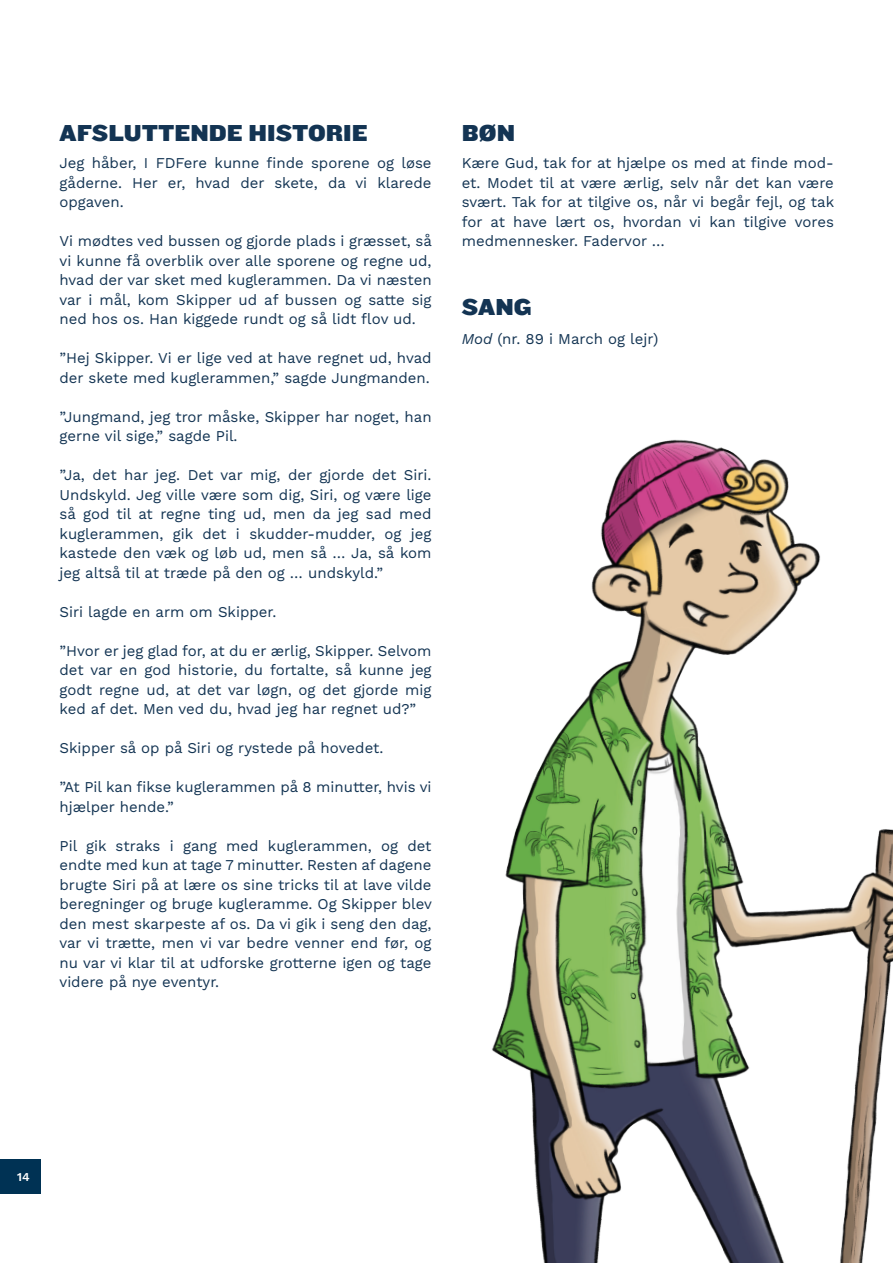
<style>
.page{position:relative;width:893px;height:1263px;background:#fff}
.page>*{position:absolute;margin:0;border:0;box-sizing:border-box;transform-origin:0 0}
.Mellemrubrik_-_Niv__2{font:24px "Knockout 72 Full Cruiserwt";color:#133453}
.Brødtekst{font:15px/19.5px "Work Sans";color:#133453;text-align:justify}
.t1{font:600 12px "Work Sans";color:#fff}
.s1{font-style:italic}
</style>
<div class="page">
<div style="left:0;top:1160px;width:6px;height:34px;background:#003254"></div>
<div style="left:6px;top:1160px;width:34px;height:34px;background:#003254"></div>
<img style="left:492px;top:439px;width:401px;height:824px">
<p class="Mellemrubrik_-_Niv__2" style="left:60px;top:116px;width:310px">AFSLUTTENDE HISTORIE</p>
<p class="Brødtekst" style="left:60px;top:153px;width:374px">Jeg håber, I FDFere kunne finde sporene og løse gåderne. Her er, hvad der skete, da vi klarede opgaven.</p>
<p class="Brødtekst" style="left:60px;top:231px;width:374px">Vi mødtes ved bussen og gjorde plads i græsset, så vi kunne få overblik over alle sporene og regne ud, hvad der var sket med kuglerammen. Da vi næsten var i mål, kom Skipper ud af bussen og satte sig ned hos os. Han kiggede rundt og så lidt flov ud.</p>
<p class="Brødtekst" style="left:60px;top:348px;width:374px">”Hej Skipper. Vi er lige ved at have regnet ud, hvad der skete med kuglerammen,” sagde Jungmanden.</p>
<p class="Brødtekst" style="left:60px;top:406px;width:374px">”Jungmand, jeg tror måske, Skipper har noget, han gerne vil sige,” sagde Pil.</p>
<p class="Brødtekst" style="left:60px;top:465px;width:374px">”Ja, det har jeg. Det var mig, der gjorde det Siri.<br>Undskyld. Jeg ville være som dig, Siri, og være lige så god til at regne ting ud, men da jeg sad med kuglerammen, gik det i skudder-mudder, og jeg kastede den væk og løb ud, men så … Ja, så kom jeg altså til at træde på den og … undskyld.”</p>
<p class="Brødtekst" style="left:60px;top:601px;width:218px">Siri lagde en arm om Skipper.</p>
<p class="Brødtekst" style="left:60px;top:640px;width:374px">”Hvor er jeg glad for, at du er ærlig, Skipper. Selvom det var en god historie, du fortalte, så kunne jeg godt regne ud, at det var løgn, og det gjorde mig ked af det. Men ved du, hvad jeg har regnet ud?”</p>
<p class="Brødtekst" style="left:60px;top:738px;width:325px">Skipper så op på Siri og rystede på hovedet.</p>
<p class="Brødtekst" style="left:60px;top:777px;width:374px">”At Pil kan fikse kuglerammen på 8 minutter, hvis vi hjælper hende.”</p>
<p class="Brødtekst" style="left:60px;top:835px;width:374px">Pil gik straks i gang med kuglerammen, og det endte med kun at tage 7 minutter. Resten af dagene brugte Siri på at lære os sine tricks til at lave vilde beregninger og bruge kugleramme. Og Skipper blev den mest skarpeste af os. Da vi gik i seng den dag, var vi trætte, men vi var bedre venner end før, og nu var vi klar til at udforske grotterne igen og tage videre på nye eventyr.</p>
<p class="Mellemrubrik_-_Niv__2" style="left:462px;top:116px;width:55px">BØN</p>
<p class="Brødtekst" style="left:462px;top:153px;width:374px">Kære Gud, tak for at hjælpe os med at finde mod&shy;et. Modet til at være ærlig, selv når det kan være svært. Tak for at tilgive os, når vi begår fejl, og tak for at have lært os, hvordan vi kan tilgive vores medmennesker. Fadervor …</p>
<p class="Mellemrubrik_-_Niv__2" style="left:462px;top:291px;width:71px">SANG</p>
<p class="Brødtekst" style="left:462px;top:328px;width:198px"><span class="s1">Mod</span> (nr. 89 i March og lejr)</p>
<p class="t1" style="left:17px;top:1168px;width:14px">14</p>
</div>
